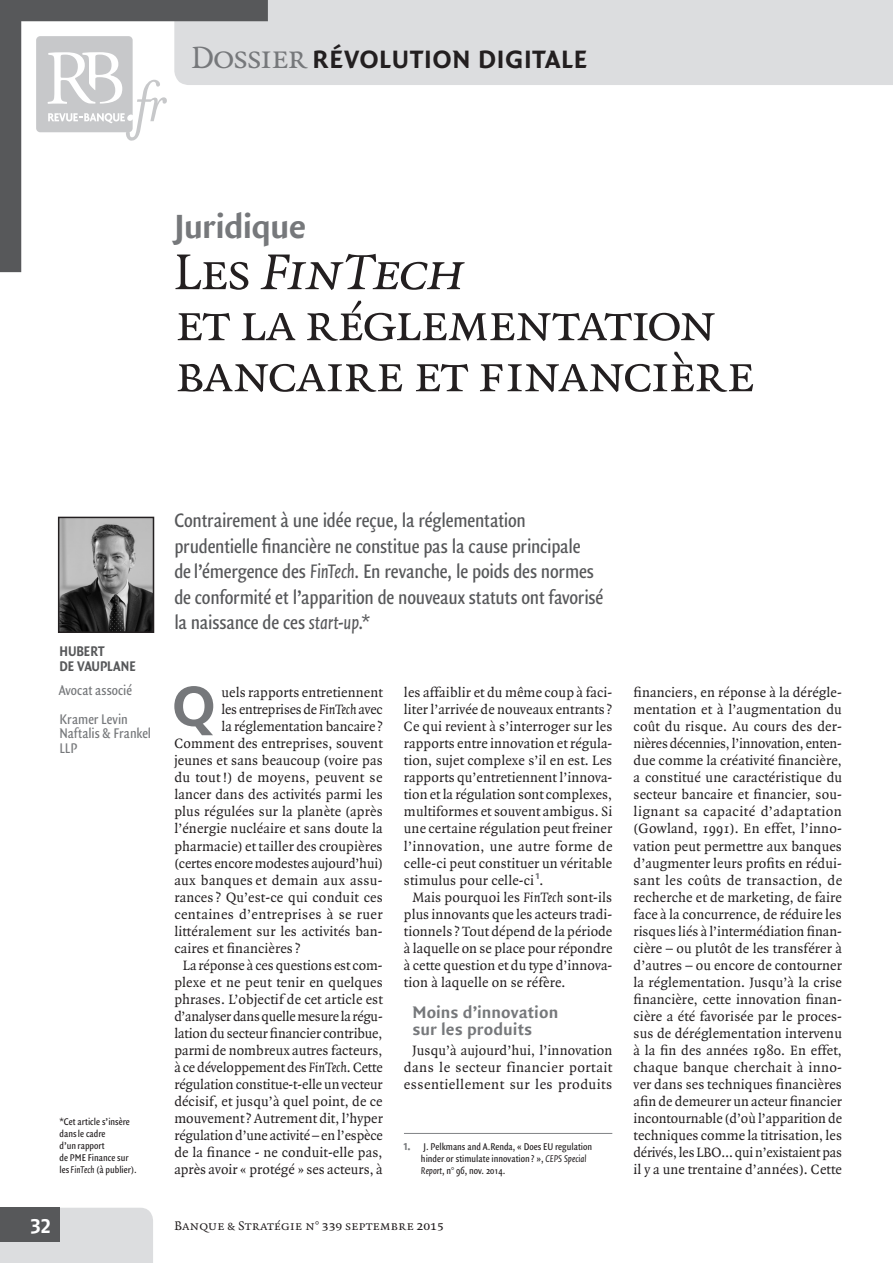
<style>
.page{position:relative;width:893px;height:1263px;background:#fff}
.page>*{position:absolute;margin:0;border:0;box-sizing:border-box;transform-origin:0 0}
.Contenu_lettrine{font:700 60.6px "Quadraat Sans";color:#76787b}
.t1{font:54px/51px "Quadraat Small Caps";letter-spacing:-.04em;color:#231f20}
.surtitre{font:700 36px "Quadraat Sans";letter-spacing:-.02em;color:#76787b}
.t2{font:700 27px "Quadraat Sans";letter-spacing:.03em;color:#231f20}
.t3{font:21px/25.5px "Quadraat Sans Con";letter-spacing:-.01em;color:#57585a}
._9-FOLIO-GAUCHE{font:21px "Fago No Bold Lf Caps";color:#fff}
.intertitre_2{font:700 18px/17px "Quadraat Sans";letter-spacing:.005em;color:#76787b}
.t4{font:15px/14.2px "Quadraat Sans Con";color:#76787b}
.t5{font:700 15px/14.2px "Quadraat Sans Con";letter-spacing:-.005em;color:#57585a}
.para{font:14.55px/17px "Quadraat";letter-spacing:.005em;color:#231f20;text-align:justify}
.Contenu_lettrine-2{font:14.55px "Quadraat";letter-spacing:.01em;color:#231f20}
.para-2{font:14.55px/17px "Quadraat";letter-spacing:.03em;color:#231f20;text-align:center}
.Contenu_lettrine-3{font:14.55px "Quadraat";letter-spacing:-.01em;color:#231f20}
.t6{font:13.5px "Quadraat Small Caps";color:#231f20}
.note_bas_de_page{font:10.5px/12px "Quadraat Sans Con";color:#231f20}
.s1{font-family:"Quadraat Small Caps";font-weight:400;font-size:33px;color:#76787b}
.s2{font-style:italic}
.s3{font-family:"Fago No Bold Lf";color:#76787b}
</style>
<div class="page">
<div style="left:268px;top:0;width:624px;height:85px;background:#dcdddf"></div>
<svg style="left:0;top:0;width:268px;height:272px"></svg>
<hr style="left:892px;top:0;width:1px;height:85px;background:#dcdddf">
<div style="left:0;top:1208px;width:153px;height:55px;background:#dcdddf"></div>
<div style="left:0;top:1208px;width:60px;height:34px;background:#57585a"></div>
<hr style="left:404px;top:1133px;width:208px;height:1px;background:#808285">
<img style="left:61px;top:520px;width:90px;height:110px">
<div style="left:58px;top:517px;width:96px;height:116px;border:2px solid #231f20"></div>
<div style="left:36px;top:36px;width:97px;height:96px;background:#c7c8ca;border-radius:4px"></div>
<svg style="left:47px;top:52px;width:120px;height:89px"></svg>
<h3 class="t2" style="left:191px;top:44px;width:397px"><span class="s1">Dossier</span> RÉVOLUTION DIGITALE</h3>
<p class="surtitre" style="left:174px;top:206px;width:134px">Juridique</p>
<p class="t1" style="left:174px;top:248px;width:582px">L e s <span class="s2">FinTech<br></span>et la réglementation bancaire et financière</p>
<p class="t5" style="left:60px;top:645px;width:78px">HUBERT<br>DE VAUPLANE</p>
<p class="t4" style="left:59px;top:684px;width:75px">Avocat associé</p>
<p class="t4" style="left:60px;top:712px;width:93px">Kramer Levin<br>Naftalis &amp; Frankel<br>LLP</p>
<p class="note_bas_de_page" style="left:60px;top:1116px;width:79px">*Cet article s’insère dansle cadre<br>d’un rapport<br>de PME Finance sur les<span class="s2">FinTech</span> (à publier).</p>
<p class="_9-FOLIO-GAUCHE" style="left:30px;top:1213px;width:22px">32</p>
<p class="t3" style="left:174px;top:508px;width:431px">Contrairement à une idée reçue, la réglementation prudentielle financière ne constitue pas la cause principale del’émergence des <span class="s2">FinTech</span>. En revanche, le poids des normes de conformité et l’apparition de nouveaux statuts ont favorisé la naissance de ces <span class="s2">start-up</span>.*</p>
<p class="Contenu_lettrine" style="left:173px;top:672px;width:44px">Q</p>
<p class="Contenu_lettrine-2" style="left:222px;top:685px;width:163px">uels rapports entretiennent</p>
<p class="Contenu_lettrine-3" style="left:222px;top:702px;width:163px">les entreprises de <span class="s2">FinTech</span> avec</p>
<p class="Contenu_lettrine-2" style="left:222px;top:719px;width:163px">la réglementation bancaire ?</p>
<p class="Contenu_lettrine-2" style="left:174px;top:736px;width:210px">Comment des entreprises, souvent</p>
<p class="Contenu_lettrine-2" style="left:174px;top:753px;width:210px">jeunes et sans beaucoup (voire pas</p>
<p class="Contenu_lettrine-2" style="left:174px;top:770px;width:210px">du tout !) de moyens, peuvent se</p>
<p class="Contenu_lettrine-2" style="left:174px;top:787px;width:210px">lancer dans des activités parmi les</p>
<p class="Contenu_lettrine-2" style="left:174px;top:804px;width:210px">plus régulées sur la planète (après</p>
<p class="Contenu_lettrine-2" style="left:174px;top:821px;width:210px">l’énergie nucléaire et sans doute la</p>
<p class="Contenu_lettrine-2" style="left:174px;top:838px;width:210px">pharmacie) et tailler des croupières</p>
<p class="Contenu_lettrine-2" style="left:174px;top:855px;width:210px">(certes encore modestes aujourd’hui)</p>
<p class="Contenu_lettrine-2" style="left:174px;top:872px;width:210px">aux banques et demain aux assu-</p>
<p class="Contenu_lettrine-2" style="left:174px;top:889px;width:210px">rances ? Qu’est-ce qui conduit ces</p>
<p class="Contenu_lettrine-2" style="left:174px;top:906px;width:210px">centaines d’entreprises à se ruer</p>
<p class="Contenu_lettrine-2" style="left:174px;top:923px;width:210px">littéralement sur les activités ban-</p>
<p class="Contenu_lettrine-2" style="left:174px;top:940px;width:128px">caires et financières ?</p>
<p class="para" style="left:174px;top:957px;width:210px;text-align:center">La réponse à ces questions est com&shy;plexe et ne peut tenir en quelques phrases. L’objectif de cet article est d’analyser dans quelle mesure la régu&shy;lation du secteur financier contribue, parmi de nombreux autres facteurs, à ce développement des <span class="s2">FinTech</span>. Cette régulation constitue-t-elle un vecteur décisif, et jusqu’à quel point, de ce mouvement? Autrement dit, l’hyper régulation d’une activité – en l’espèce de la finance - ne conduit-elle pas, après avoir « protégé » ses acteurs, à</p>
<p class="para" style="left:404px;top:685px;width:210px">les affaiblir et du même coup à faci&shy;liter l’arrivée de nouveaux entrants ?<br>Ce qui revient à s’interroger sur les rapports entre innovation et régula&shy;tion, sujet complexe s’il en est. Les rapports qu’entretiennent l’innova&shy;tion et la régulation sont complexes, multiformes et souvent ambigus. Si une certaine régulation peut freiner l’innovation, une autre forme de celle-ci peut constituer un véritable stimulus pour celle-ci<sup>1</sup>.</p>
<p class="para" style="left:404px;top:889px;width:210px;text-indent:9px">Mais pourquoi les <span class="s2">FinTech</span> sont-ils plus innovants que les acteurs tradi&shy;tionnels ? Tout dépend de la période à laquelle on se place pour répondre à cette question et du type d’innova&shy;tion à laquelle on se réfère.</p>
<p class="intertitre_2" style="left:412px;top:1004px;width:147px">Moins d’innovation sur les produits</p>
<p class="para-2" style="left:404px;top:1042px;width:210px">Jusqu’à aujourd’hui, l’innovation dans le secteur financier portait essentiellement sur les produits</p>
<p class="note_bas_de_page" style="left:421px;top:1140px;width:173px;text-indent:-17px"><span class="s3">1.</span> J. Pelkmans and A.Renda, « Does EU regulation hinder or stimulate innovation ? », <span class="s2">CEPS Special<br>Report</span>, n° 96, nov. 2014.</p>
<p class="t6" style="left:174px;top:1218px;width:271px">Banque &amp; Stratégie n° 339 septembre 2015</p>
<p class="para" style="left:634px;top:685px;width:210px">financiers, en réponse à la dérégle&shy;mentation et à l’augmentation du coût du risque. Au cours des der&shy;nières décennies, l’innovation, enten&shy;due comme la créativité financière, a constitué une caractéristique du secteur bancaire et financier, sou&shy;lignant sa capacité d’adaptation (Gowland, 1991). En effet, l’inno&shy;vation peut permettre aux banques d’augmenter leurs profits en rédui&shy;sant les coûts de transaction, de recherche et de marketing, de faire face à la concurrence, de réduire les risques liés à l’intermédiation finan&shy;cière – ou plutôt de les transférer à d’autres – ou encore de contourner la réglementation. Jusqu’à la crise financière, cette innovation finan&shy;cière a été favorisée par le proces&shy;sus de déréglementation intervenu à la fin des années 1980. En effet, chaque banque cherchait à inno&shy;ver dans ses techniques financières afin de demeurer un acteur financier incontournable (d’où l’apparition de techniques comme la titrisation, les dérivés, les LBO… qui n’existaient pas il y a une trentaine d’années). Cette</p>
</div>
